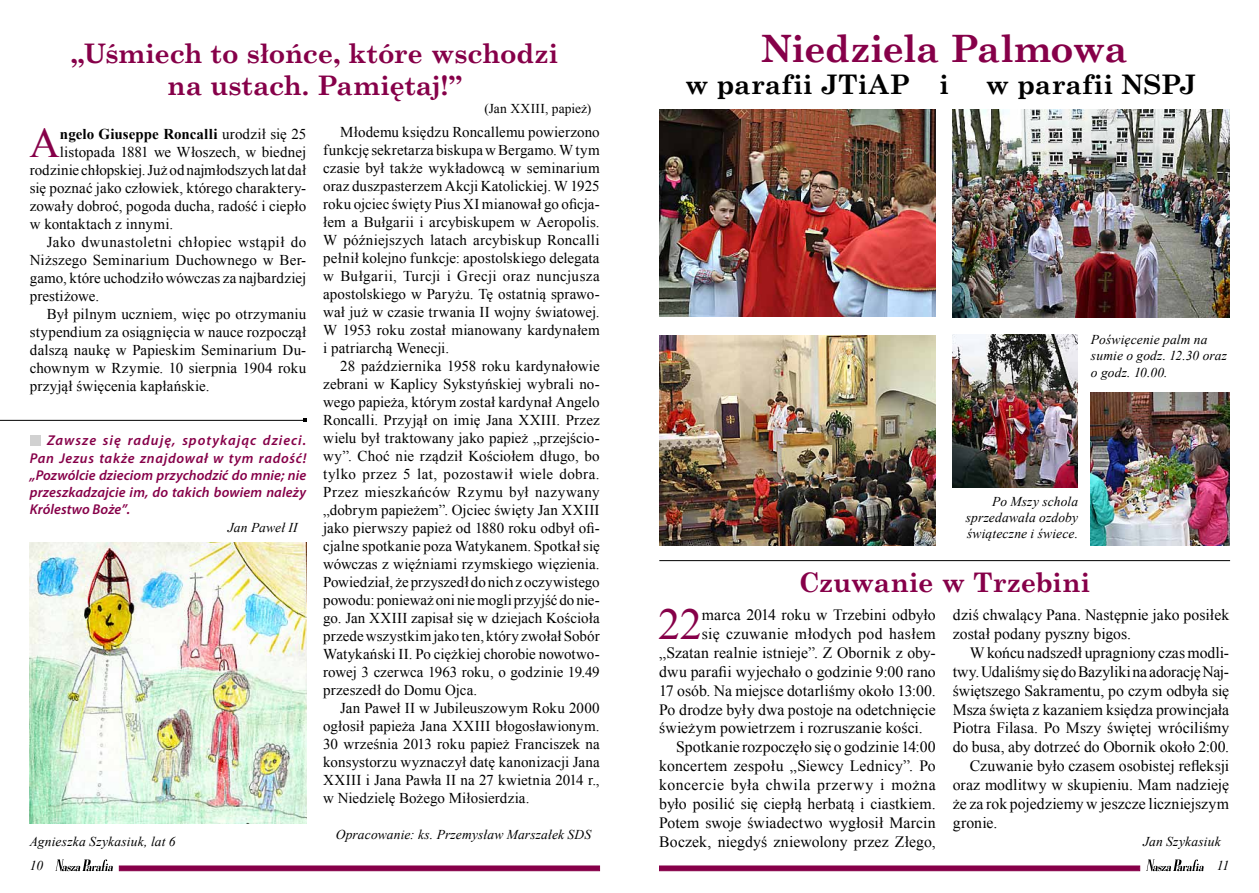
<style>
.page{position:relative;width:1259px;height:893px;background:#fff}
.page>*{position:absolute;margin:0;border:0;box-sizing:border-box;transform-origin:0 0}
.t1{font:44.25px "Times New Roman";color:#860049}
.t2{font:42.15px "Times New Roman";color:#860049}
.t3{font:700 37.8px "Century Schoolbook";letter-spacing:-.02em;color:#860049}
.t4{font:700 27px/32.4px "Century Schoolbook";letter-spacing:-.01em;color:#860049;text-align:center}
.t5{font:700 27px "Century Schoolbook";letter-spacing:.005em;color:#000}
.t6{font:15.75px/18.9px "Times New Roman";color:#000}
.t7{font:15.75px "Times New Roman";letter-spacing:.03em;color:#000}
.t8{font:15.75px "Times New Roman";letter-spacing:.02em;color:#000}
.t9{font:15px/18px "Times New Roman";letter-spacing:.01em;color:#000;text-align:justify}
.t10{font:700 15px "Times New Roman";letter-spacing:.005em;color:#000}
.t11{font:italic 600 14.25px/17.1px "Myriad Pro";letter-spacing:.01em;color:#860049;text-align:justify}
.t12{font:italic 13.5px/16.2px "Times New Roman";letter-spacing:.01em;color:#000}
.t13{font:13.5px "Times New Roman";letter-spacing:.01em;color:#000}
.s1{font-weight:400}
</style>
<div class="page">
<svg style="left:1146px;top:859px;width:57px;height:12px"></svg>
<svg style="left:659px;top:866px;width:481px;height:5px;background:#87034b"></svg>
<svg style="left:55px;top:859px;width:58px;height:12px"></svg>
<svg style="left:119px;top:866px;width:481px;height:5px;background:#87034b"></svg>
<img style="left:952px;top:110px;width:277px;height:207px">
<img style="left:952px;top:335px;width:126px;height:153px">
<img style="left:1091px;top:392px;width:138px;height:153px">
<hr style="left:659px;top:560px;width:571px;height:1px;background:#000">
<img style="left:659px;top:110px;width:276px;height:207px">
<img style="left:659px;top:336px;width:276px;height:209px">
<img style="left:30px;top:542px;width:276px;height:282px">
<hr style="left:0;top:420px;width:305px;height:1px;background:#000">
<div style="left:30px;top:435px;width:10px;height:10px;background:#d1d1d1"></div>
<h3 class="t4" style="left:71px;top:37px;width:489px">„Uśmiech to słońce, które wschodzi na ustach. Pamiętaj!”</h3>
<p class="t13" style="left:484px;top:100px;width:108px">(Jan XXIII, papież)</p>
<p class="t9" style="left:323px;top:123px;width:278px;text-indent:17px">Młodemu księdzu Roncallemu powierzono funkcję sekretarza biskupa w Bergamo. W tym czasie był także wykładowcą w seminarium oraz duszpasterzem Akcji Katolickiej. W 1925 roku ojciec święty Pius XI mianował go oficja&shy;łem a Bułgarii i arcybiskupem w Aeropolis.<br>W późniejszych latach arcybiskup Roncalli pełnił kolejno funkcje: apostolskiego delegata w Bułgarii, Turcji i Grecji oraz nuncjusza apostolskiego w Paryżu. Tę ostatnią sprawo&shy;wał już w czasie trwania II wojny światowej.<br>W 1953 roku został mianowany kardynałem i patriarchą Wenecji.</p>
<p class="t9" style="left:323px;top:357px;width:278px;text-indent:17px">28 października 1958 roku kardynałowie zebrani w Kaplicy Sykstyńskiej wybrali no&shy;wego papieża, którym został kardynał Angelo Roncalli. Przyjął on imię Jana XXIII. Przez wielu był traktowany jako papież „przejścio&shy;wy”. Choć nie rządził Kościołem długo, bo tylko przez 5 lat, pozostawił wiele dobra.<br>Przez mieszkańców Rzymu był nazywany „dobrym papieżem”. Ojciec święty Jan XXIII jako pierwszy papież od 1880 roku odbył ofi&shy;cjalne spotkanie poza Watykanem. Spotkał się wówczas z więźniami rzymskiego więzienia.<br>Powiedział, że przyszedł do nich z oczywistego powodu: ponieważ oni nie mogli przyjść do nie&shy;go. Jan XXIII zapisał się w dziejach Kościoła przede wszystkim jako ten, który zwołał Sobór Watykański II. Po ciężkiej chorobie nowotwo&shy;rowej 3 czerwca 1963 roku, o godzinie 19.49 przeszedł do Domu Ojca.</p>
<p class="t9" style="left:323px;top:699px;width:278px;text-indent:17px">Jan Paweł II w Jubileuszowym Roku 2000 ogłosił papieża Jana XXIII błogosławionym.<br>30 września 2013 roku papież Franciszek na konsystorzu wyznaczył datę kanonizacji Jana XXIII i Jana Pawła II na 27 kwietnia 2014 r., w Niedzielę Bożego Miłosierdzia.</p>
<p class="t12" style="left:336px;top:826px;width:257px">Opracowanie: ks. Przemysław Marszałek SDS</p>
<h2 class="t2" style="left:29px;top:114px;width:32px">A</h2>
<p class="t10" style="left:60px;top:123px;width:248px">ngelo Giuseppe Roncalli <span class="s1">urodził się 25</span></p>
<p class="t9" style="left:60px;top:143px;width:248px">listopada 1881 we Włoszech, w biednej</p>
<p class="t9" style="left:30px;top:161px;width:278px">rodzinie chłopskiej. Już od najmłodszych lat dał</p>
<p class="t9" style="left:30px;top:179px;width:278px">się poznać jako człowiek, którego charaktery-</p>
<p class="t9" style="left:30px;top:197px;width:278px">zowały dobroć, pogoda ducha, radość i ciepło</p>
<p class="t9" style="left:30px;top:215px;width:145px">w kontaktach z innymi.</p>
<p class="t9" style="left:47px;top:233px;width:261px">Jako dwunastoletni chłopiec wstąpił do</p>
<p class="t9" style="left:30px;top:251px;width:278px">Niższego Seminarium Duchownego w Ber-</p>
<p class="t9" style="left:30px;top:269px;width:278px">gamo, które uchodziło wówczas za najbardziej</p>
<p class="t9" style="left:30px;top:287px;width:71px">prestiżowe.</p>
<p class="t9" style="left:47px;top:305px;width:261px">Był pilnym uczniem, więc po otrzymaniu</p>
<p class="t9" style="left:30px;top:323px;width:278px">stypendium za osiągnięcia w nauce rozpoczął</p>
<p class="t9" style="left:30px;top:341px;width:278px">dalszą naukę w Papieskim Seminarium Du-</p>
<p class="t9" style="left:30px;top:359px;width:278px">chownym w Rzymie. 10 sierpnia 1904 roku</p>
<p class="t9" style="left:30px;top:377px;width:181px">przyjął święcenia kapłańskie.</p>
<p class="t11" style="left:30px;top:432px;width:278px;text-indent:17px">Zawsze się raduję, spotykając dzieci.<br>Pan Jezus także znajdował w tym radość! „Pozwólcie dzieciom przychodzić do mnie; nie przeszkadzajcie im, do takich bowiem należy Królestwo Boże”.</p>
<p class="t12" style="left:228px;top:519px;width:71px">Jan Paweł II</p>
<p class="t12" style="left:30px;top:833px;width:147px">Agnieszka Szykasiuk, lat 6</p>
<h3 class="t3" style="left:760px;top:25px;width:368px">Niedziela Palmowa</h3>
<h3 class="t5" style="left:685px;top:68px;width:266px">w parafii JTiAP i</h3>
<h3 class="t5" style="left:985px;top:68px;width:212px">w parafii NSPJ</h3>
<p class="t12" style="left:1091px;top:331px;width:138px">Poświęcenie palm na sumie o godz. 12.30 oraz o godz. 10.00.</p>
<p class="t12" style="left:966px;top:493px;width:114px;text-align:justify;text-indent:26px">Po Mszy schola sprzedawała ozdoby świąteczne i świece.</p>
<h3 class="t4" style="left:798px;top:567px;width:293px">Czuwanie w Trzebini</h3>
<h1 class="t1" style="left:658px;top:594px;width:45px">22</h1>
<p class="t6" style="left:702px;top:605px;width:235px">marca 2014 roku w Trzebini odbyło</p>
<p class="t8" style="left:702px;top:623px;width:235px">się czuwanie młodych pod hasłem</p>
<p class="t6" style="left:659px;top:643px;width:278px">„Szatan realnie istnieje”. Z Obornik z oby-</p>
<p class="t6" style="left:659px;top:662px;width:278px">dwu parafii wyjechało o godzinie 9:00 rano</p>
<p class="t6" style="left:659px;top:681px;width:278px">17 osób. Na miejsce dotarliśmy około 13:00.</p>
<p class="t6" style="left:659px;top:700px;width:278px">Po drodze były dwa postoje na odetchnięcie</p>
<p class="t6" style="left:659px;top:718px;width:265px">świeżym powietrzem i rozruszanie kości.</p>
<p class="t6" style="left:676px;top:737px;width:261px">Spotkanie rozpoczęło się o godzinie 14:00</p>
<p class="t6" style="left:659px;top:756px;width:278px">koncertem zespołu „Siewcy Lednicy”. Po</p>
<p class="t7" style="left:659px;top:774px;width:278px">koncercie była chwila przerwy i można</p>
<p class="t6" style="left:659px;top:794px;width:278px">było posilić się ciepłą herbatą i ciastkiem.</p>
<p class="t6" style="left:659px;top:813px;width:278px">Potem swoje świadectwo wygłosił Marcin</p>
<p class="t6" style="left:659px;top:832px;width:278px">Boczek, niegdyś zniewolony przez Złego,</p>
<p class="t6" style="left:952px;top:605px;width:278px">dziś chwalący Pana. Następnie jako posiłek został podany pyszny bigos.</p>
<p class="t6" style="left:969px;top:643px;width:261px">W końcu nadszedł upragniony czas modli-</p>
<p class="t6" style="left:952px;top:662px;width:278px">twy. Udaliśmy się do Bazyliki na adorację Naj-</p>
<p class="t6" style="left:952px;top:681px;width:278px">świętszego Sakramentu, po czym odbyła się</p>
<p class="t6" style="left:952px;top:700px;width:278px">Msza święta z kazaniem księdza prowincjała</p>
<p class="t6" style="left:952px;top:718px;width:278px">Piotra Filasa. Po Mszy świętej wróciliśmy</p>
<p class="t6" style="left:952px;top:737px;width:278px">do busa, aby dotrzeć do Obornik około 2:00.</p>
<p class="t6" style="left:969px;top:756px;width:261px">Czuwanie było czasem osobistej refleksji</p>
<p class="t6" style="left:952px;top:775px;width:278px">oraz modlitwy w skupieniu. Mam nadzieję</p>
<p class="t6" style="left:952px;top:794px;width:278px">że za rok pojedziemy w jeszcze liczniejszym</p>
<p class="t6" style="left:952px;top:813px;width:46px">gronie.</p>
<p class="t12" style="left:1143px;top:833px;width:79px">Jan Szykasiuk</p>
<p class="t12" style="left:30px;top:857px;width:15px">10</p>
<p class="t12" style="left:1216px;top:857px;width:14px">11</p>
</div>
